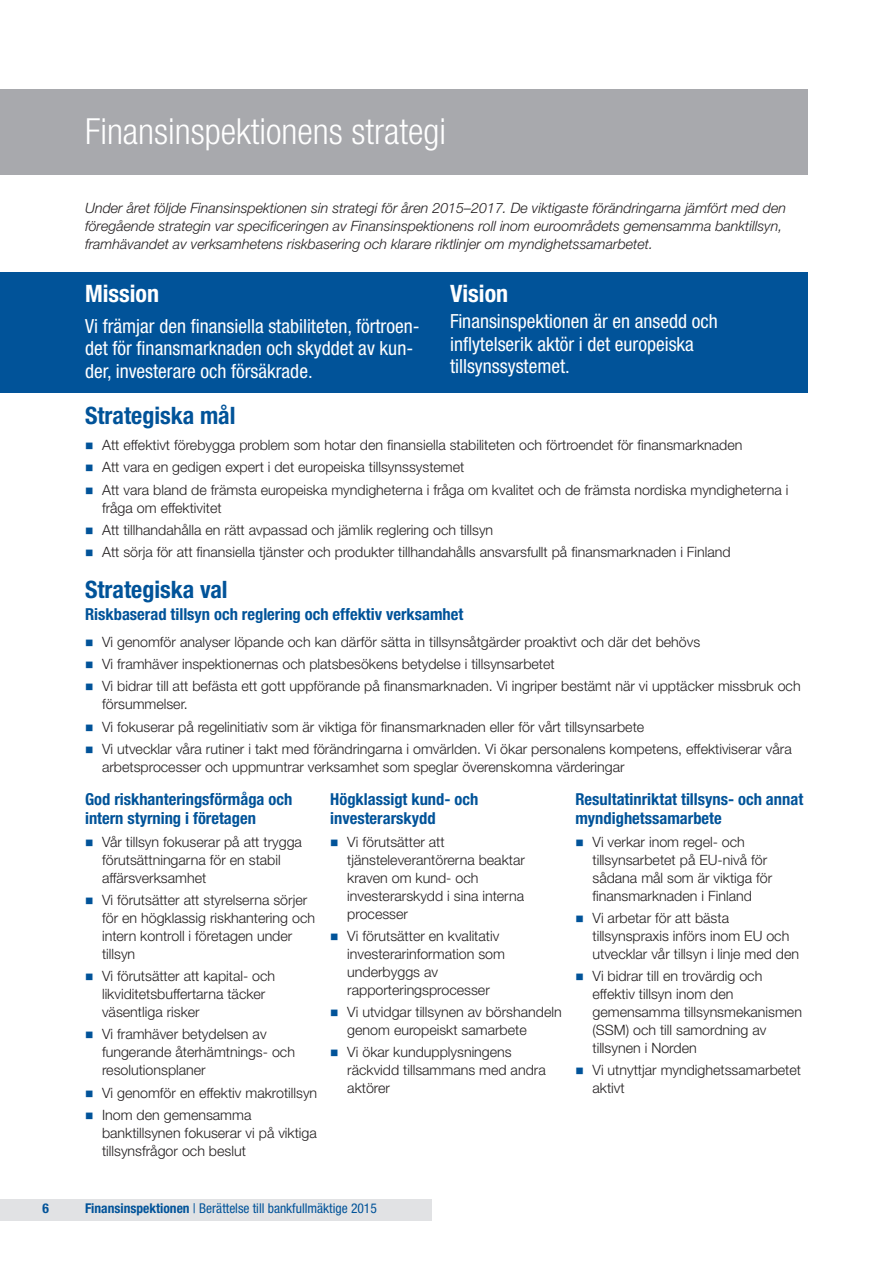
<style>
.page{position:relative;width:893px;height:1263px;background:#fff}
.page>*{position:absolute;margin:0;border:0;box-sizing:border-box;transform-origin:0 0}
.Pääotsikko_harmaalla{font:300 condensed 36px "Helvetica Neue LT Std";color:#fff}
.Otsikko{font:700 condensed 24px "Helvetica Neue LT Std";color:#015399}
.Palkkiositkko{font:700 condensed 24px "Helvetica Neue LT Std";color:#fff}
.Leipis{font:condensed 19.5px/22.5px "Helvetica Neue LT Std";color:#fff}
.Otsikko-2{font:condensed 19.5px/22.5px "Helvetica Neue LT Std";color:#fff}
.Väliotsikko{font:700 condensed 16.5px/19.5px "Helvetica Neue LT Std";color:#015399}
.t1{font:300 14.25px/18px "Helvetica Neue LT Std";color:#231f20}
.Ingressi{font:italic 300 14.25px/18px "Helvetica Neue LT Std";color:#231f20}
.t2{font:condensed 13.5px "Helvetica Neue LT Std";color:#015399}
.t3{font:700 condensed 13.5px "Helvetica Neue LT Std";color:#015399}
.s1{font-weight:700}
</style>
<div class="page">
<div style="left:0;top:1199px;width:432px;height:21px;background:#e1e2e4"></div>
<div style="left:0;top:272px;width:808px;height:120px;background:#015399"></div>
<div style="left:0;top:89px;width:808px;height:85px;background:#a8a9ad"></div>
<hr style="left:892px;top:89px;width:1px;height:85px;background:#a8a9ad">
<p class="Pääotsikko_harmaalla" style="left:85px;top:111px;width:363px">Finansinspektionens strategi</p>
<p class="Ingressi" style="left:85px;top:199px;width:703px">Under året följde Finansinspektionen sin strategi för åren 2015–2017. De viktigaste förändringarna jämfört med den föregående strategin var specificeringen av Finansinspektionens roll inom euroområdets gemensamma banktillsyn, framhävandet av verksamhetens riskbasering och klarare riktlinjer om myndighetssamarbetet.</p>
<p class="Palkkiositkko" style="left:85px;top:278px;width:76px">Mission</p>
<p class="Leipis" style="left:85px;top:314px;width:336px">Vi främjar den finansiella stabiliteten, förtroen&shy;det för finansmarknaden och skyddet av kun&shy;der, investerare och försäkrade.</p>
<p class="Palkkiositkko" style="left:450px;top:278px;width:60px">Vision</p>
<p class="Otsikko-2" style="left:450px;top:310px;width:269px">Finansinspektionen är en ansedd och inflytelserik aktör i det europeiska tillsynssystemet.</p>
<p class="Otsikko" style="left:85px;top:400px;width:152px">Strategiska mål</p>
<p class="t1" style="left:102px;top:436px;width:642px">Att effektivt förebygga problem som hotar den finansiella stabiliteten och förtroendet för finansmarknaden</p>
<p class="t1" style="left:102px;top:458px;width:364px">Att vara en gedigen expert i det europeiska tillsynssystemet</p>
<p class="t1" style="left:102px;top:480px;width:688px">Att vara bland de främsta europeiska myndigheterna i fråga om kvalitet och de främsta nordiska myndigheterna i fråga om effektivitet</p>
<p class="t1" style="left:102px;top:520px;width:393px">Att tillhandahålla en rätt avpassad och jämlik reglering och tillsyn</p>
<p class="t1" style="left:102px;top:543px;width:630px">Att sörja för att finansiella tjänster och produkter tillhandahålls ansvarsfullt på finansmarknaden i Finland</p>
<p class="Otsikko" style="left:85px;top:575px;width:144px">Strategiska val</p>
<p class="Väliotsikko" style="left:85px;top:604px;width:380px">Riskbaserad tillsyn och reglering och effektiv verksamhet</p>
<p class="t1" style="left:102px;top:632px;width:600px">Vi genomför analyser löpande och kan därför sätta in tillsynsåtgärder proaktivt och där det behövs</p>
<p class="t1" style="left:102px;top:655px;width:454px">Vi framhäver inspektionernas och platsbesökens betydelse i tillsynsarbetet</p>
<p class="t1" style="left:102px;top:677px;width:700px">Vi bidrar till att befästa ett gott uppförande på finansmarknaden. Vi ingriper bestämt när vi upptäcker missbruk och försummelser.</p>
<p class="t1" style="left:102px;top:717px;width:544px">Vi fokuserar på regelinitiativ som är viktiga för finansmarknaden eller för vårt tillsynsarbete</p>
<p class="t1" style="left:102px;top:739px;width:691px">Vi utvecklar våra rutiner i takt med förändringarna i omvärlden. Vi ökar personalens kompetens, effektiviserar våra arbetsprocesser och uppmuntrar verksamhet som speglar överenskomna värderingar</p>
<p class="Väliotsikko" style="left:85px;top:789px;width:209px">God riskhanteringsförmåga och intern styrning i företagen</p>
<p class="t1" style="left:102px;top:832px;width:201px">Vår tillsyn fokuserar på att trygga förutsättningarna för en stabil affärsverksamhet</p>
<p class="t1" style="left:102px;top:890px;width:215px">Vi förutsätter att styrelserna sörjer för en högklassig riskhantering och intern kontroll i företagen under tillsyn</p>
<p class="t1" style="left:102px;top:967px;width:175px">Vi förutsätter att kapital- och likviditetsbuffertarna täcker väsentliga risker</p>
<p class="t1" style="left:102px;top:1025px;width:194px">Vi framhäver betydelsen av fungerande återhämtnings- och resolutionsplaner</p>
<p class="t1" style="left:102px;top:1083px;width:217px">Vi genomför en effektiv makrotillsyn</p>
<p class="t1" style="left:102px;top:1105px;width:216px">Inom den gemensamma banktillsynen fokuserar vi på viktiga tillsynsfrågor och beslut</p>
<p class="Väliotsikko" style="left:330px;top:789px;width:150px">Högklassigt kund- och investerarskydd</p>
<p class="t1" style="left:347px;top:832px;width:179px">Vi förutsätter att tjänsteleverantörerna beaktar kraven om kund- och investerarskydd i sina interna processer</p>
<p class="t1" style="left:347px;top:926px;width:159px">Vi förutsätter en kvalitativ investerarinformation som underbyggs av rapporteringsprocesser</p>
<p class="t1" style="left:347px;top:1003px;width:216px">Vi utvidgar tillsynen av börshandeln genom europeiskt samarbete</p>
<p class="t1" style="left:347px;top:1043px;width:200px">Vi ökar kundupplysningens räckvidd tillsammans med andra aktörer</p>
<p class="Väliotsikko" style="left:575px;top:789px;width:229px">Resultatinriktat tillsyns- och annat myndighetssamarbete</p>
<p class="t1" style="left:592px;top:832px;width:181px">Vi verkar inom regel- och tillsynsarbetet på EU-nivå för sådana mål som är viktiga för finansmarknaden i Finland</p>
<p class="t1" style="left:592px;top:908px;width:208px">Vi arbetar för att bästa tillsynspraxis införs inom EU och utvecklar vår tillsyn i linje med den</p>
<p class="t1" style="left:592px;top:967px;width:211px">Vi bidrar till en trovärdig och effektiv tillsyn inom den gemensamma tillsynsmekanismen (SSM) och till samordning av tillsynen i Norden</p>
<p class="t1" style="left:592px;top:1061px;width:210px">Vi utnyttjar myndighetssamarbetet aktivt</p>
<p class="t3" style="left:43px;top:1200px;width:8px">6</p>
<p class="t2" style="left:85px;top:1200px;width:293px"><span class="s1">Finansinspektionen</span> | Berättelse till bankfullmäktige 2015</p>
</div>
